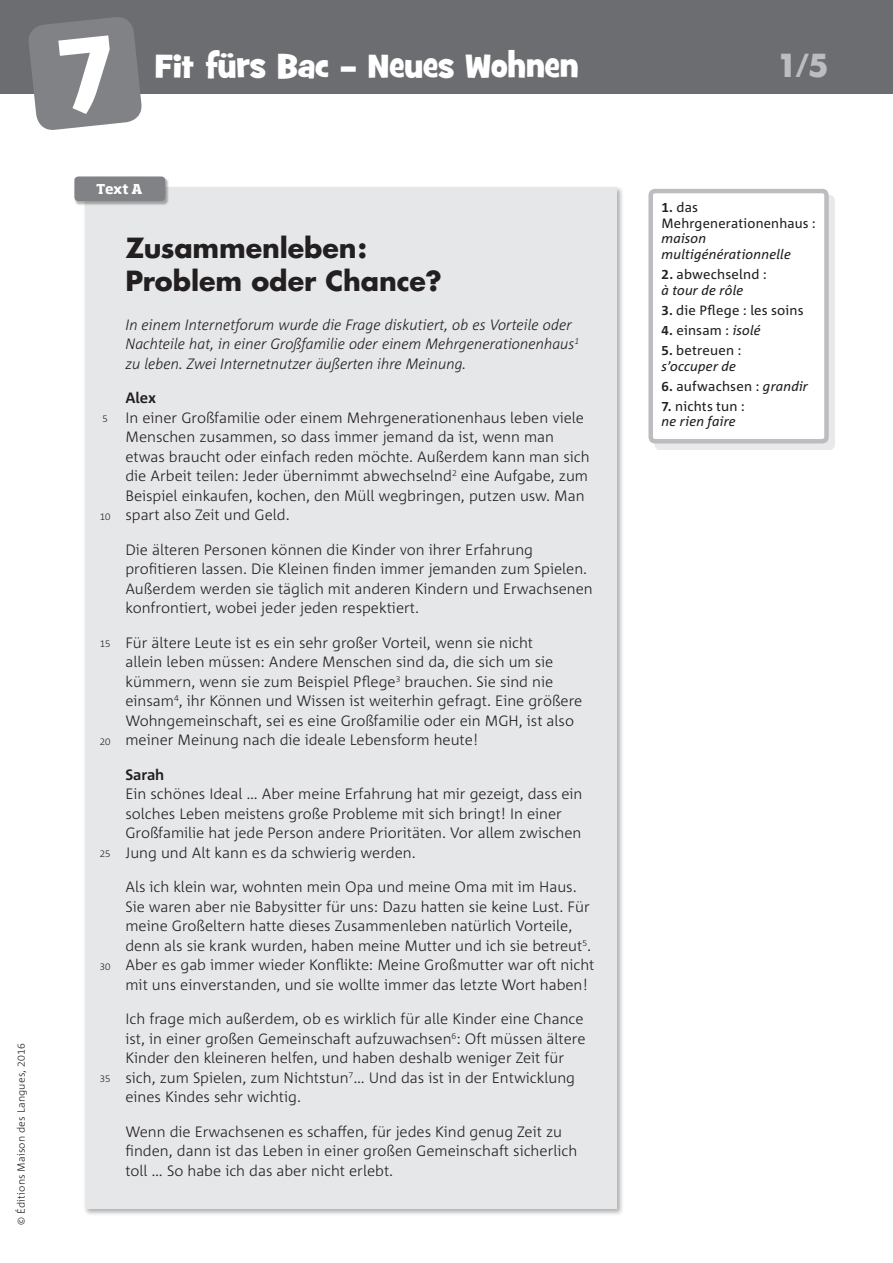
<style>
.page{position:relative;width:893px;height:1263px;background:#fff}
.page>*{position:absolute;margin:0;border:0;box-sizing:border-box;transform-origin:0 0}
.t1{font:33px "Grilled Cheese BTN";color:#fff}
.t2{font:700 33px "Futura BQ";color:#bcbdc0}
.paragraph_project_v{font:700 27px/33px "Futura";letter-spacing:-.005em;color:#231f20}
.Grundschrift{font:300 15px/19.5px "Corpid";color:#231f20}
.Grundschrift-2{font:italic 300 15px/19.5px "Corpid";color:#231f20}
.Grundschrift-3{font:700 15px "Corpid";color:#231f20}
.tipps{font:italic 13.5px/15.8px "Corpid";letter-spacing:.01em;color:#231f20}
.tipps-2{font:13.5px/15.8px "Corpid";letter-spacing:.015em;color:#231f20}
.etiquetas{font:700 13.5px "Soho Std";color:#fff}
.Grundschrift-4{font:300 10.5px "Corpid";letter-spacing:.015em;color:#231f20}
.Grundschrift-5{font:300 9.75px "Corpid";color:#231f20}
.s1{font-weight:700;font-style:normal}
.s2{font-style:normal}
.s3{font-weight:700}
.s4{font-style:italic}
</style>
<div class="page">
<div style="left:83px;top:186px;width:541px;height:1030px;background:#231f20;opacity:.35"></div>
<div style="left:85px;top:187px;width:531px;height:1022px;background:#e6e7e9"></div>
<div style="left:0;top:0;width:893px;height:94px;background:#6c6d70"></div>
<div style="left:74px;top:177px;width:95px;height:29px;background:#231f20;opacity:.35"></div>
<div style="left:74px;top:176px;width:91px;height:25px;background:#808285;border-radius:4px"></div>
<div style="left:654px;top:195px;width:181px;height:255px;background:#231f20;opacity:.1"></div>
<div style="left:651px;top:191px;width:175px;height:250px;background:#fff;border-radius:4px"></div>
<div style="left:648px;top:189px;width:181px;height:254px;border:4px solid #bcbdc0;border-radius:4px"></div>
<svg style="left:29px;top:17px;width:113px;height:113px;background:#86878a"></svg>
<p class="Grundschrift-4" style="left:15px;top:1224px;width:182px;rotate:-90deg">© Éditions Maison des Langues, 2016</p>
<p class="t1" style="left:155px;top:44px;width:425px">Fit fürs Bac – Neues Wohnen</p>
<p class="t2" style="left:776px;top:45px;width:55px">1/5</p>
<p class="etiquetas" style="left:96px;top:180px;width:47px">Text A</p>
<p class="Grundschrift-5" style="left:103px;top:413px;width:7px">5</p>
<p class="Grundschrift-5" style="left:100px;top:511px;width:12px">10</p>
<p class="Grundschrift-5" style="left:100px;top:638px;width:12px">15</p>
<p class="Grundschrift-5" style="left:100px;top:736px;width:12px">20</p>
<p class="Grundschrift-5" style="left:100px;top:848px;width:12px">25</p>
<p class="Grundschrift-5" style="left:100px;top:961px;width:12px">30</p>
<p class="Grundschrift-5" style="left:100px;top:1073px;width:12px">35</p>
<p class="paragraph_project_v" style="left:125px;top:231px;width:318px">Zusammenleben:<br>Problem oder Chance?</p>
<p class="Grundschrift-2" style="left:125px;top:314px;width:455px">In einem Internetforum wurde die Frage diskutiert, ob es Vorteile oder<br>Nachteile hat, in einer Großfamilie oder einem Mehrgenerationenhaus<sup>1 </sup>zu leben. Zwei Internetnutzer äußerten ihre Meinung.</p>
<p class="Grundschrift-3" style="left:125px;top:389px;width:32px">Alex</p>
<p class="Grundschrift" style="left:125px;top:407px;width:466px">In einer Großfamilie oder einem Mehrgenerationenhaus leben viele Menschen zusammen, so dass immer jemand da ist, wenn man etwas braucht oder einfach reden möchte. Außerdem kann man sich die Arbeit teilen: Jeder übernimmt abwechselnd<sup>2</sup> eine Aufgabe, zum Beispiel einkaufen, kochen, den Müll wegbringen, putzen usw. Man spart also Zeit und Geld.</p>
<p class="Grundschrift" style="left:125px;top:539px;width:469px">Die älteren Personen können die Kinder von ihrer Erfahrung profitieren lassen. Die Kleinen finden immer jemanden zum Spielen.<br>Außerdem werden sie täglich mit anderen Kindern und Erwachsenen konfrontiert, wobei jeder jeden respektiert.</p>
<p class="Grundschrift" style="left:125px;top:632px;width:458px">Für ältere Leute ist es ein sehr großer Vorteil, wenn sie nicht<br>allein leben müssen: Andere Menschen sind da, die sich um sie kümmern, wenn sie zum Beispiel Pflege<sup>3</sup> brauchen. Sie sind nie einsam<sup>4</sup>, ihr Können und Wissen ist weiterhin gefragt. Eine größere Wohngemeinschaft, sei es eine Großfamilie oder ein MGH, ist also meiner Meinung nach die ideale Lebensform heute!</p>
<p class="Grundschrift-3" style="left:125px;top:765px;width:40px">Sarah</p>
<p class="Grundschrift" style="left:125px;top:784px;width:459px">Ein schönes Ideal … Aber meine Erfahrung hat mir gezeigt, dass ein solches Leben meistens große Probleme mit sich bringt! In einer Großfamilie hat jede Person andere Prioritäten. Vor allem zwischen Jung und Alt kann es da schwierig werden.</p>
<p class="Grundschrift" style="left:125px;top:877px;width:470px">Als ich klein war, wohnten mein Opa und meine Oma mit im Haus.<br>Sie waren aber nie Babysitter für uns: Dazu hatten sie keine Lust. Für meine Großeltern hatte dieses Zusammenleben natürlich Vorteile, denn als sie krank wurden, haben meine Mutter und ich sie betreut<sup>5</sup>.<br>Aber es gab immer wieder Konflikte: Meine Großmutter war oft nicht mit uns einverstanden, und sie wollte immer das letzte Wort haben!</p>
<p class="Grundschrift" style="left:125px;top:1009px;width:461px">Ich frage mich außerdem, ob es wirklich für alle Kinder eine Chance ist, in einer großen Gemeinschaft aufzuwachsen<sup>6</sup>: Oft müssen ältere Kinder den kleineren helfen, und haben deshalb weniger Zeit für sich, zum Spielen, zum Nichtstun<sup>7</sup>… Und das ist in der Entwicklung eines Kindes sehr wichtig.</p>
<p class="Grundschrift" style="left:125px;top:1121px;width:453px">Wenn die Erwachsenen es schaffen, für jedes Kind genug Zeit zu finden, dann ist das Leben in einer großen Gemeinschaft sicherlich toll … So habe ich das aber nicht erlebt.</p>
<p class="tipps" style="left:661px;top:199px;width:156px"><span class="s1">1.</span> <span class="s2">das<br>Mehrgenerationenhaus : </span>maison multigénérationnelle</p>
<p class="tipps-2" style="left:661px;top:266px;width:107px"><span class="s3">2.</span> abwechselnd : <span class="s4">à tour de rôle</span></p>
<p class="tipps-2" style="left:661px;top:302px;width:144px"><span class="s3">3.</span> die Pflege : les soins</p>
<p class="tipps-2" style="left:661px;top:322px;width:101px"><span class="s3">4.</span> einsam : <span class="s4">isolé</span></p>
<p class="tipps" style="left:661px;top:342px;width:82px"><span class="s1">5.</span> <span class="s2">betreuen : </span>s’occuper de</p>
<p class="tipps-2" style="left:661px;top:378px;width:148px"><span class="s3">6.</span> aufwachsen : <span class="s4">grandir</span></p>
<p class="tipps" style="left:661px;top:398px;width:85px"><span class="s1">7.</span> <span class="s2">nichts tun : </span>ne rien faire</p>
</div>
